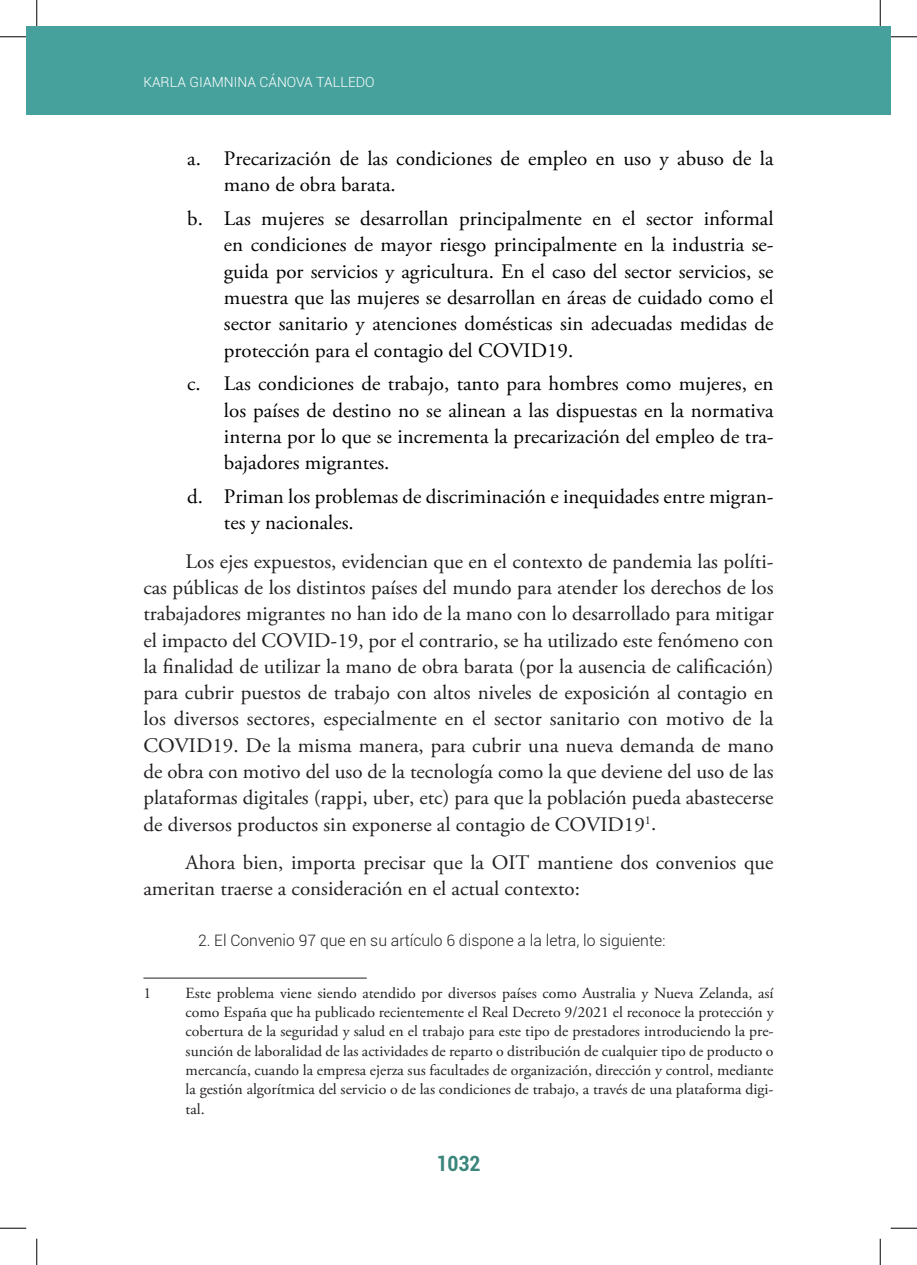
<style>
.page{position:relative;width:917px;height:1265px;background:#fff}
.page>*{position:absolute;margin:0;border:0;box-sizing:border-box;transform-origin:0 0}
.t1{font:700 condensed 21px "Roboto";color:#3b857c}
.t2{font:20.65px/26.2px "Adobe Garamond Pro";color:#231f20;text-align:justify}
.t3{font:20.65px/26.2px "Adobe Garamond Pro";color:#000}
.t4{font:300 15.75px "Roboto";color:#231f20}
.t5{font:15.4px/19.2px "Adobe Garamond Pro";color:#231f20;text-align:justify}
.t6{font:300 14px "Roboto";color:#fff}
</style>
<div class="page">
<div style="left:27px;top:27px;width:863px;height:88px;background:#46a19c"></div>
<hr style="left:143px;top:977px;width:224px;height:1px;background:#231f20">
<svg style="left:0;top:36px;width:26px;height:1px"></svg>
<svg style="left:891px;top:36px;width:26px;height:1px"></svg>
<svg style="left:0;top:1227px;width:26px;height:1px"></svg>
<svg style="left:891px;top:1227px;width:26px;height:1px"></svg>
<svg style="left:36px;top:0;width:1px;height:26px"></svg>
<svg style="left:36px;top:1238px;width:1px;height:26px"></svg>
<svg style="left:880px;top:0;width:1px;height:26px"></svg>
<svg style="left:880px;top:1238px;width:1px;height:26px"></svg>
<p class="t6" style="left:143px;top:72px;width:233px">KARLA GIAMNINA CÁNOVA TALLEDO</p>
<p class="t3" style="left:224px;top:146px;width:551px;text-indent:-37px">a. Precarización de las condiciones de empleo en uso y abuso de la mano de obra barata.</p>
<p class="t3" style="left:224px;top:206px;width:551px;text-align:justify;text-indent:-37px">b. Las mujeres se desarrollan principalmente en el sector informal en condiciones de mayor riesgo principalmente en la industria se&shy;guida por servicios y agricultura. En el caso del sector servicios, se muestra que las mujeres se desarrollan en áreas de cuidado como el sector sanitario y atenciones domésticas sin adecuadas medidas de protección para el contagio del COVID19.</p>
<p class="t3" style="left:224px;top:371px;width:551px;text-align:justify;text-indent:-37px">c. Las condiciones de trabajo, tanto para hombres como mujeres, en los países de destino no se alinean a las dispuestas en la normativa interna por lo que se incrementa la precarización del empleo de tra&shy;bajadores migrantes.</p>
<p class="t3" style="left:224px;top:483px;width:551px;text-indent:-37px">d. Priman los problemas de discriminación e inequidades entre migran&shy;tes y nacionales.</p>
<p class="t2" style="left:143px;top:548px;width:632px;text-indent:42px">Los ejes expuestos, evidencian que en el contexto de pandemia las políti&shy;cas públicas de los distintos países del mundo para atender los derechos de los trabajadores migrantes no han ido de la mano con lo desarrollado para mitigar el impacto del COVID-19, por el contrario, se ha utilizado este fenómeno con la finalidad de utilizar la mano de obra barata (por la ausencia de calificación) para cubrir puestos de trabajo con altos niveles de exposición al contagio en los diversos sectores, especialmente en el sector sanitario con motivo de la COVID19. De la misma manera, para cubrir una nueva demanda de mano de obra con motivo del uso de la tecnología como la que deviene del uso de las plataformas digitales (rappi, uber, etc) para que la población pueda abastecerse de diversos productos sin exponerse al contagio de COVID19<sup>1</sup>.</p>
<p class="t2" style="left:143px;top:850px;width:632px;text-indent:42px">Ahora bien, importa precisar que la OIT mantiene dos convenios que ameritan traerse a consideración en el actual contexto:</p>
<p class="t4" style="left:198px;top:929px;width:469px">2. El Convenio 97 que en su artículo 6 dispone a la letra, lo siguiente:</p>
<p class="t5" style="left:143px;top:983px;width:9px">1</p>
<p class="t5" style="left:186px;top:983px;width:589px">Este problema viene siendo atendido por diversos países como Australia y Nueva Zelanda, así como España que ha publicado recientemente el Real Decreto 9/2021 el reconoce la protección y cobertura de la seguridad y salud en el trabajo para este tipo de prestadores introduciendo la pre&shy;sunción de laboralidad de las actividades de reparto o distribución de cualquier tipo de producto o mercancía, cuando la empresa ejerza sus facultades de organización, dirección y control, mediante la gestión algorítmica del servicio o de las condiciones de trabajo, a través de una plataforma digi&shy;tal.</p>
<p class="t1" style="left:436px;top:1148px;width:46px">1032</p>
</div>
